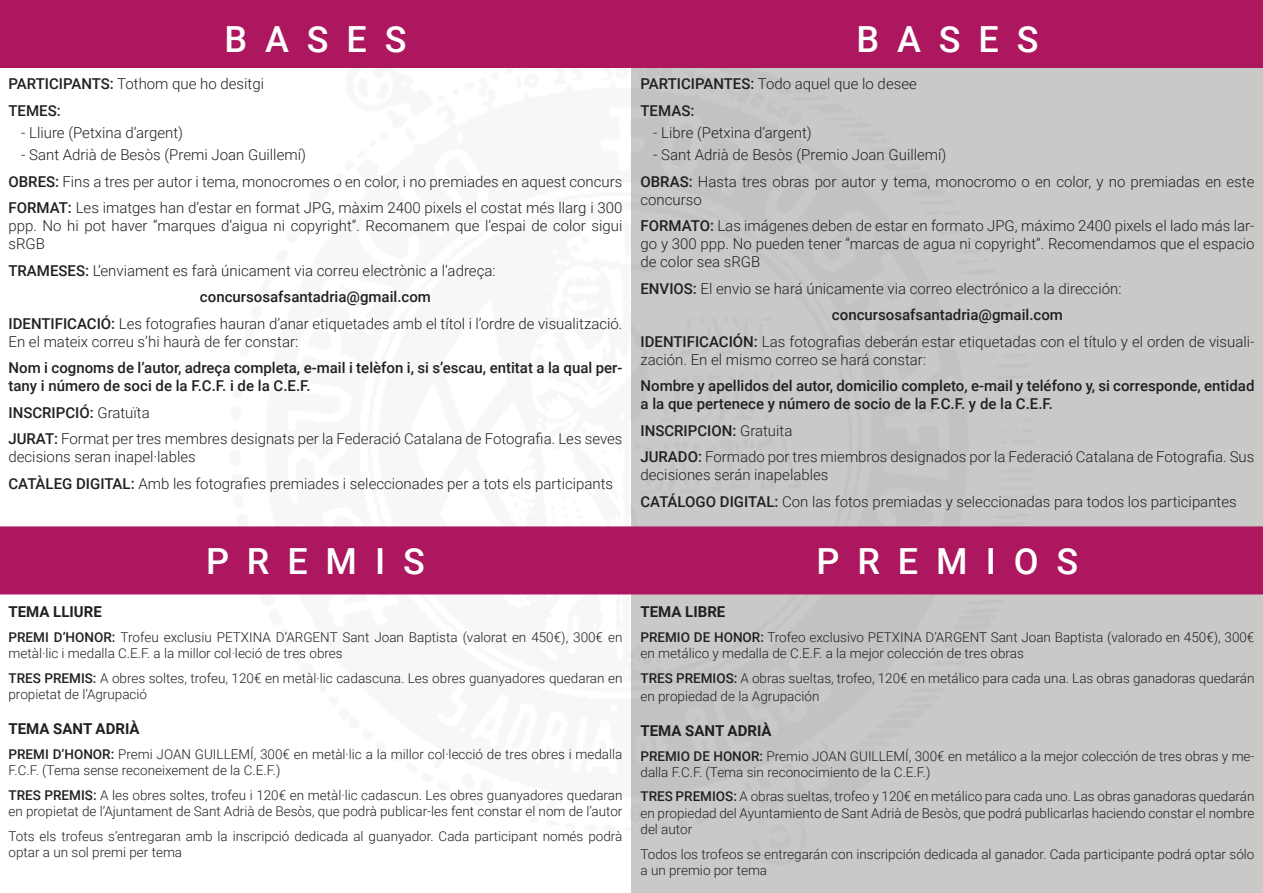
<style>
.page{position:relative;width:1263px;height:893px;background:#fff}
.page>*{position:absolute;margin:0;border:0;box-sizing:border-box;transform-origin:0 0}
.t1{font:500 36px "Roboto";color:#fff}
.t2{font:300 15px/18px "Roboto";color:#231f20}
.t3{font:500 15px/18px "Roboto";color:#231f20}
.t4{font:700 15px "Roboto";color:#231f20}
.t5{font:300 13.5px/16.2px "Roboto";color:#231f20}
.s1{font-weight:500}
.s2{font-weight:300}
</style>
<div class="page">
<div style="left:631px;top:68px;width:632px;height:825px;background:#c9c9c8"></div>
<div style="left:0;top:526px;width:1263px;height:68px;background:#ac175f"></div>
<div style="left:0;top:0;width:1263px;height:68px;background:#ac175f"></div>
<p class="t1" style="left:224px;top:14px;width:184px">B A S E S</p>
<p class="t2" style="left:9px;top:74px;width:257px"><span class="s1">PARTICIPANTS:</span> Tothom que ho desitgi</p>
<p class="t3" style="left:9px;top:101px;width:54px">TEMES:</p>
<p class="t2" style="left:21px;top:123px;width:163px">- Lliure (Petxina d’argent)</p>
<p class="t2" style="left:21px;top:145px;width:286px">- Sant Adrià de Besòs (Premi Joan Guillemí)</p>
<p class="t2" style="left:9px;top:172px;width:615px"><span class="s1">OBRES:</span> Fins a tres per autor i tema, monocromes o en color, i no premiades en aquest concurs</p>
<p class="t2" style="left:9px;top:198px;width:615px;text-align:justify"><span class="s1">FORMAT:</span> Les imatges han d’estar en format JPG, màxim 2400 pixels el costat més llarg i 300 ppp. No hi pot haver “marques d’aigua ni copyright”. Recomanem que l’espai de color sigui sRGB</p>
<p class="t2" style="left:9px;top:261px;width:489px"><span class="s1">TRAMESES:</span> L’enviament es farà únicament via correu electrònic a l’adreça:</p>
<p class="t3" style="left:200px;top:287px;width:232px">concursosafsantadria@gmail.com</p>
<p class="t2" style="left:9px;top:314px;width:615px"><span class="s1">IDENTIFICACIÓ:</span> Les fotografies hauran d’anar etiquetades amb el títol i l’ordre de visualització.<br>En el mateix correu s’hi haurà de fer constar:</p>
<p class="t3" style="left:9px;top:358px;width:615px">Nom i cognoms de l’autor, adreça completa, e-mail i telèfon i, si s’escau, entitat a la qual per&shy;tany i número de soci de la F.C.F. i de la C.E.F.</p>
<p class="t3" style="left:9px;top:403px;width:143px">INSCRIPCIÓ: <span class="s2">Gratuïta</span></p>
<p class="t2" style="left:9px;top:429px;width:615px"><span class="s1">JURAT:</span> Format per tres membres designats per la Federació Catalana de Fotografia. Les seves decisions seran inapel·lables</p>
<p class="t2" style="left:9px;top:474px;width:606px"><span class="s1">CATÀLEG DIGITAL:</span> Amb les fotografies premiades i seleccionades per a tots els participants</p>
<p class="t1" style="left:206px;top:536px;width:220px">P R E M I S</p>
<p class="t4" style="left:9px;top:601px;width:95px">TEMA LLIURE</p>
<p class="t5" style="left:9px;top:628px;width:615px"><span class="s1">PREMI D’HONOR:</span> Trofeu exclusiu PETXINA D’ARGENT Sant Joan Baptista (valorat en 450€), 300€ en metàl·lic i medalla C.E.F. a la millor col·leció de tres obres</p>
<p class="t5" style="left:9px;top:669px;width:615px"><span class="s1">TRES PREMIS:</span> A obres soltes, trofeu, 120€ en metàl·lic cadascuna. Les obres guanyadores quedaran en propietat de l’Agrupació</p>
<p class="t4" style="left:9px;top:718px;width:133px">TEMA SANT ADRIÀ</p>
<p class="t5" style="left:9px;top:745px;width:615px"><span class="s1">PREMI D’HONOR:</span> Premi JOAN GUILLEMÍ, 300€ en metàl·lic a la millor col·lecció de tres obres i medalla<br>F.C.F. (Tema sense reconeixement de la C.E.F.)</p>
<p class="t5" style="left:9px;top:786px;width:615px"><span class="s1">TRES PREMIS:</span> A les obres soltes, trofeu i 120€ en metàl·lic cadascun. Les obres guanyadores quedaran en propietat de l’Ajuntament de Sant Adrià de Besòs, que podrà publicar-les fent constar el nom de l’autor</p>
<p class="t5" style="left:9px;top:827px;width:615px">Tots els trofeus s’entregaran amb la inscripció dedicada al guanyador. Cada participant només podrà optar a un sol premi per tema</p>
<p class="t1" style="left:856px;top:14px;width:184px">B A S E S</p>
<p class="t2" style="left:640px;top:74px;width:278px"><span class="s1">PARTICIPANTES:</span> Todo aquel que lo desee</p>
<p class="t3" style="left:640px;top:101px;width:55px">TEMAS:</p>
<p class="t2" style="left:653px;top:123px;width:160px">- Libre (Petxina d’argent)</p>
<p class="t2" style="left:653px;top:145px;width:295px">- Sant Adrià de Besòs (Premio Joan Guillemí)</p>
<p class="t2" style="left:640px;top:172px;width:615px"><span class="s1">OBRAS:</span> Hasta tres obras por autor y tema, monocromo o en color, y no premiadas en este concurso</p>
<p class="t2" style="left:640px;top:216px;width:615px;text-align:justify"><span class="s1">FORMATO:</span> Las imágenes deben de estar en formato JPG, máximo 2400 pixels el lado más lar&shy;go y 300 ppp. No pueden tener “marcas de agua ni copyright”. Recomendamos que el espacio de color sea sRGB</p>
<p class="t2" style="left:640px;top:279px;width:482px"><span class="s1">ENVIOS:</span> El envio se hará únicamente via correo electrónico a la dirección:</p>
<p class="t3" style="left:832px;top:305px;width:232px">concursosafsantadria@gmail.com</p>
<p class="t2" style="left:640px;top:332px;width:615px"><span class="s1">IDENTIFICACIÓN:</span> Las fotografias deberán estar etiquetadas con el título y el orden de visuali&shy;zación. En el mismo correo se hará constar:</p>
<p class="t3" style="left:640px;top:376px;width:615px">Nombre y apellidos del autor, domicilio completo, e-mail y teléfono y, si corresponde, entidad a la que pertenece y número de socio de la F.C.F. y de la C.E.F.</p>
<p class="t3" style="left:640px;top:421px;width:153px">INSCRIPCION: <span class="s2">Gratuita</span></p>
<p class="t2" style="left:640px;top:447px;width:615px"><span class="s1">JURADO:</span> Formado por tres miembros designados por la Federació Catalana de Fotografia. Sus decisiones serán inapelables</p>
<p class="t2" style="left:640px;top:492px;width:598px"><span class="s1">CATÁLOGO DIGITAL:</span> Con las fotos premiadas y seleccionadas para todos los participantes</p>
<p class="t1" style="left:817px;top:536px;width:263px">P R E M I O S</p>
<p class="t4" style="left:640px;top:601px;width:86px">TEMA LIBRE</p>
<p class="t5" style="left:640px;top:628px;width:615px"><span class="s1">PREMIO DE HONOR:</span> Trofeo exclusivo PETXINA D’ARGENT Sant Joan Baptista (valorado en 450€), 300€ en metálico y medalla de C.E.F. a la mejor colección de tres obras</p>
<p class="t5" style="left:640px;top:668px;width:615px;line-height:18px"><span class="s1">TRES PREMIOS:</span> A obras sueltas, trofeo, 120€ en metálico para cada una. Las obras ganadoras quedarán en propiedad de la Agrupación</p>
<p class="t4" style="left:640px;top:720px;width:133px">TEMA SANT ADRIÀ</p>
<p class="t5" style="left:640px;top:747px;width:615px"><span class="s1">PREMIO DE HONOR:</span> Premio JOAN GUILLEMÍ, 300€ en metálico a la mejor colección de tres obras y me&shy;dalla F.C.F. (Tema sin reconocimiento de la C.E.F.)</p>
<p class="t5" style="left:640px;top:788px;width:615px;text-align:justify"><span class="s1">TRES PREMIOS:</span> A obras sueltas, trofeo y 120€ en metálico para cada uno. Las obras ganadoras quedarán en propiedad del Ayuntamiento de Sant Adrià de Besòs, que podrá publicarlas haciendo constar el nombre del autor</p>
<p class="t5" style="left:640px;top:845px;width:615px">Todos los trofeos se entregarán con inscripción dedicada al ganador. Cada participante podrá optar sólo a un premio por tema</p>
</div>
